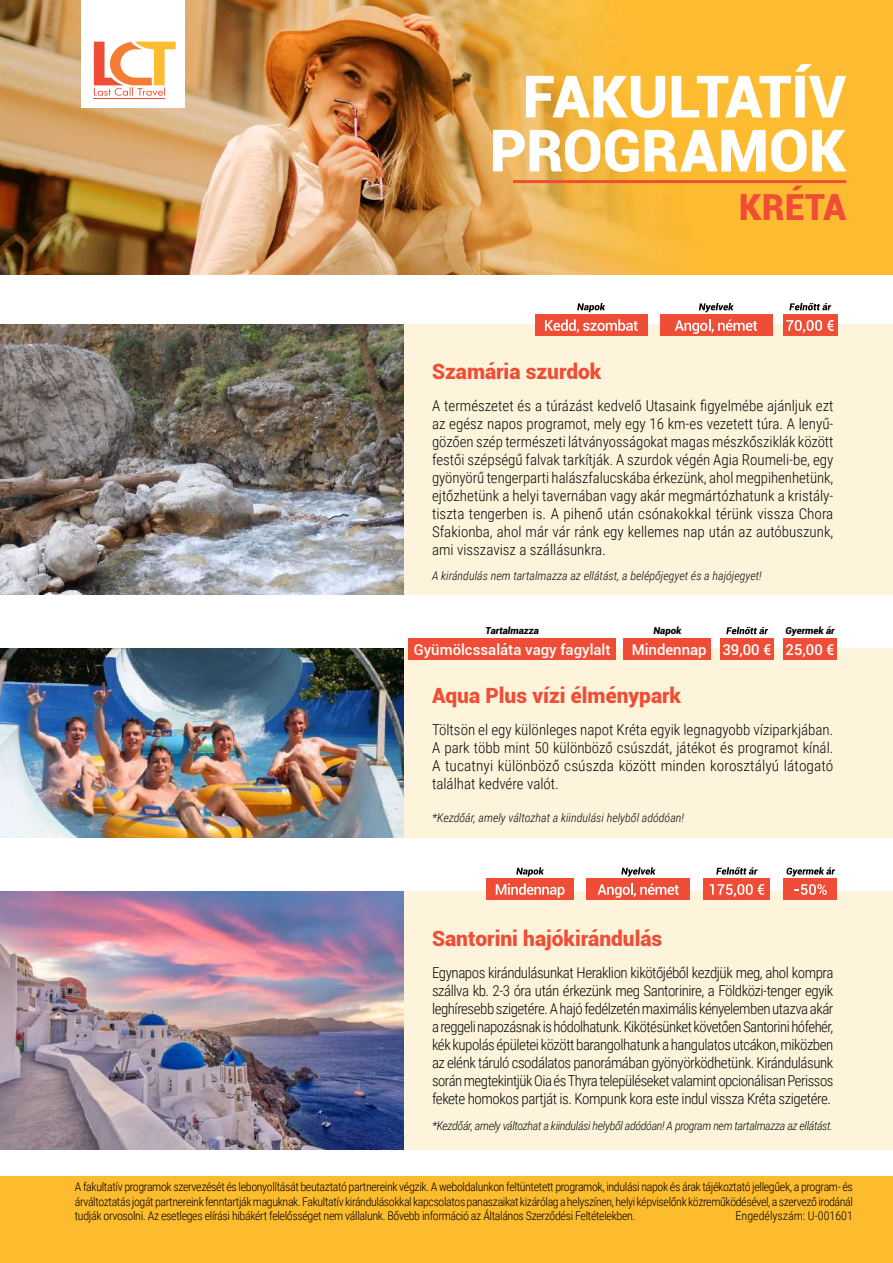
<style>
.page{position:relative;width:893px;height:1263px;background:#fff}
.page>*{position:absolute;margin:0;border:0;box-sizing:border-box;transform-origin:0 0}
.t1{font:900 58.5px/54px "Roboto";letter-spacing:-.005em;color:#fff;text-align:center}
.t2{font:900 36px "Roboto";color:#ef4d35}
.t3{font:900 21px "Roboto";color:#ef4d35}
.t4{font:300 15px/18px "Roboto Condensed";color:#070707;text-align:justify}
.t5{font:500 14.85px "Roboto";color:#fff}
.t6{font:300 12px/14.4px "Roboto Condensed";letter-spacing:-.03em;color:#000;text-align:justify}
.t7{font:italic 300 12px "Roboto Condensed";color:#070707}
.t8{font:italic 300 12px "Roboto Condensed";letter-spacing:-.03em;color:#070707}
.t9{font:300 12px "Roboto Condensed";color:#000}
.t10{font:italic 900 9.6px "Roboto";color:#000003}
</style>
<div class="page">
<img style="left:0;top:0;width:893px;height:274px">
<div style="left:81px;top:0;width:103px;height:108px;background:#fff"></div>
<div style="left:0;top:1176px;width:893px;height:87px;background:#fdbb2e"></div>
<hr style="left:94px;top:98px;width:71px;height:1px;background:#ef4d35">
<svg style="left:94px;top:42px;width:82px;height:54px"></svg>
<hr style="left:513px;top:180px;width:333px;height:3px;background:#ef4d35">
<div style="left:0;top:324px;width:893px;height:270px;background:#fef4dc"></div>
<div style="left:0;top:648px;width:893px;height:189px;background:#fef4dc"></div>
<div style="left:0;top:891px;width:893px;height:259px;background:#fef4dc"></div>
<img style="left:0;top:891px;width:404px;height:259px">
<svg style="left:577px;top:303px;width:28px;height:9px"></svg>
<div style="left:535px;top:315px;width:112px;height:21px;background:#ef4d35"></div>
<svg style="left:545px;top:319px;width:93px;height:14px"></svg>
<svg style="left:699px;top:303px;width:35px;height:9px"></svg>
<div style="left:660px;top:315px;width:112px;height:21px;background:#ef4d35"></div>
<svg style="left:675px;top:319px;width:82px;height:15px"></svg>
<svg style="left:789px;top:303px;width:42px;height:7px"></svg>
<div style="left:783px;top:315px;width:54px;height:21px;background:#ef4d35"></div>
<svg style="left:786px;top:320px;width:48px;height:13px"></svg>
<div style="left:409px;top:639px;width:207px;height:21px;background:#ef4d35"></div>
<div style="left:624px;top:639px;width:87px;height:21px;background:#ef4d35"></div>
<svg style="left:726px;top:627px;width:42px;height:7px"></svg>
<div style="left:720px;top:639px;width:54px;height:21px;background:#ef4d35"></div>
<div style="left:783px;top:639px;width:54px;height:21px;background:#ef4d35"></div>
<svg style="left:516px;top:867px;width:28px;height:9px"></svg>
<div style="left:486px;top:879px;width:88px;height:21px;background:#ef4d35"></div>
<svg style="left:496px;top:883px;width:69px;height:15px"></svg>
<svg style="left:621px;top:867px;width:35px;height:9px"></svg>
<div style="left:586px;top:879px;width:104px;height:21px;background:#ef4d35"></div>
<svg style="left:598px;top:883px;width:81px;height:15px"></svg>
<svg style="left:716px;top:867px;width:42px;height:7px"></svg>
<div style="left:703px;top:879px;width:67px;height:21px;background:#ef4d35"></div>
<svg style="left:710px;top:884px;width:54px;height:13px"></svg>
<svg style="left:786px;top:867px;width:49px;height:9px"></svg>
<div style="left:784px;top:879px;width:53px;height:21px;background:#ef4d35"></div>
<svg style="left:794px;top:884px;width:33px;height:11px"></svg>
<img style="left:0;top:324px;width:404px;height:270px">
<img style="left:0;top:648px;width:404px;height:189px">
<h1 class="t1" style="left:490px;top:67px;width:358px">FAKULTATÍV<br>PROGRAMOK</h1>
<h3 class="t3" style="left:432px;top:357px;width:171px">Szamária szurdok</h3>
<h2 class="t2" style="left:739px;top:182px;width:109px">KRÉTA</h2>
<p class="t4" style="left:432px;top:396px;width:403px">A természetet és a túrázást kedvelő Utasaink figyelmébe ajánljuk ezt az egész napos programot, mely egy 16 km-es vezetett túra. A lenyű&shy;gözően szép természeti látványosságokat magas mészkősziklák között festői szépségű falvak tarkítják. A szurdok végén Agia Roumeli-be, egy gyönyörű tengerparti halászfalucskába érkezünk, ahol megpihenhetünk, ejtőzhetünk a helyi tavernában vagy akár megmártózhatunk a kristály&shy;tiszta tengerben is. A pihenő után csónakokkal térünk vissza Chora Sfakionba, ahol már vár ránk egy kellemes nap után az autóbuszunk, ami visszavisz a szállásunkra.</p>
<p class="t7" style="left:432px;top:567px;width:331px">A kirándulás nem tartalmazza az ellátást, a belépőjegyet és a hajójegyet!</p>
<p class="t10" style="left:485px;top:624px;width:55px">Tartalmazza</p>
<p class="t5" style="left:414px;top:639px;width:198px">Gyümölcssaláta vagy fagylalt</p>
<p class="t10" style="left:653px;top:624px;width:29px">Napok</p>
<p class="t5" style="left:632px;top:639px;width:141px">Mindennap 39,00 €</p>
<h3 class="t3" style="left:432px;top:681px;width:251px">Aqua Plus vízi élménypark</h3>
<p class="t10" style="left:785px;top:624px;width:51px">Gyermek ár</p>
<p class="t5" style="left:786px;top:639px;width:50px">25,00 €</p>
<p class="t4" style="left:432px;top:720px;width:403px">Töltsön el egy különleges napot Kréta egyik legnagyobb víziparkjában.<br>A park több mint 50 különböző csúszdát, játékot és programot kínál.<br>A tucatnyi különböző csúszda között minden korosztályú látogató találhat kedvére valót.</p>
<p class="t7" style="left:432px;top:809px;width:254px">*Kezdőár, amely változhat a kiindulási helyből adódóan!</p>
<h3 class="t3" style="left:432px;top:924px;width:232px">Santorini hajókirándulás</h3>
<p class="t4" style="left:432px;top:963px;width:403px">Egynapos kirándulásunkat Heraklion kikötőjéből kezdjük meg, ahol kompra szállva kb. 2-3 óra után érkezünk meg Santorinire, a Földközi-tenger egyik leghíresebb szigetére. A hajó fedélzetén maximális kényelemben utazva akár a reggeli napozásnak is hódolhatunk. Kikötésünket követően Santorini hófehér, kék kupolás épületei között barangolhatunk a hangulatos utcákon, miközben az elénk táruló csodálatos panorámában gyönyörködhetünk. Kirándulásunk során megtekintjük Oia és Thyra településeket valamint opcionálisan Perissos fekete homokos partját is. Kompunk kora este indul vissza Kréta szigetére.</p>
<p class="t8" style="left:432px;top:1118px;width:402px">*Kezdőár, amely változhat a kiindulási helyből adódóan! A program nem tartalmazza az ellátást.</p>
<p class="t6" style="left:75px;top:1179px;width:780px">A fakultatív programok szervezését és lebonyolítását beutaztató partnereink végzik. A weboldalunkon feltüntetett programok, indulási napok és árak tájékoztató jellegűek, a program- és árváltoztatás jogát partnereink fenntartják maguknak. Fakultatív kirándulásokkal kapcsolatos panaszaikat kizárólag a helyszínen, helyi képviselőnk közreműködésével, a szervező irodánál tudják orvosolni. Az esetleges elírási hibákért felelősséget nem vállalunk. Bővebb információ az Általános Szerződési Feltételekben.</p>
<p class="t9" style="left:736px;top:1207px;width:119px">Engedélyszám: U-001601</p>
</div>
